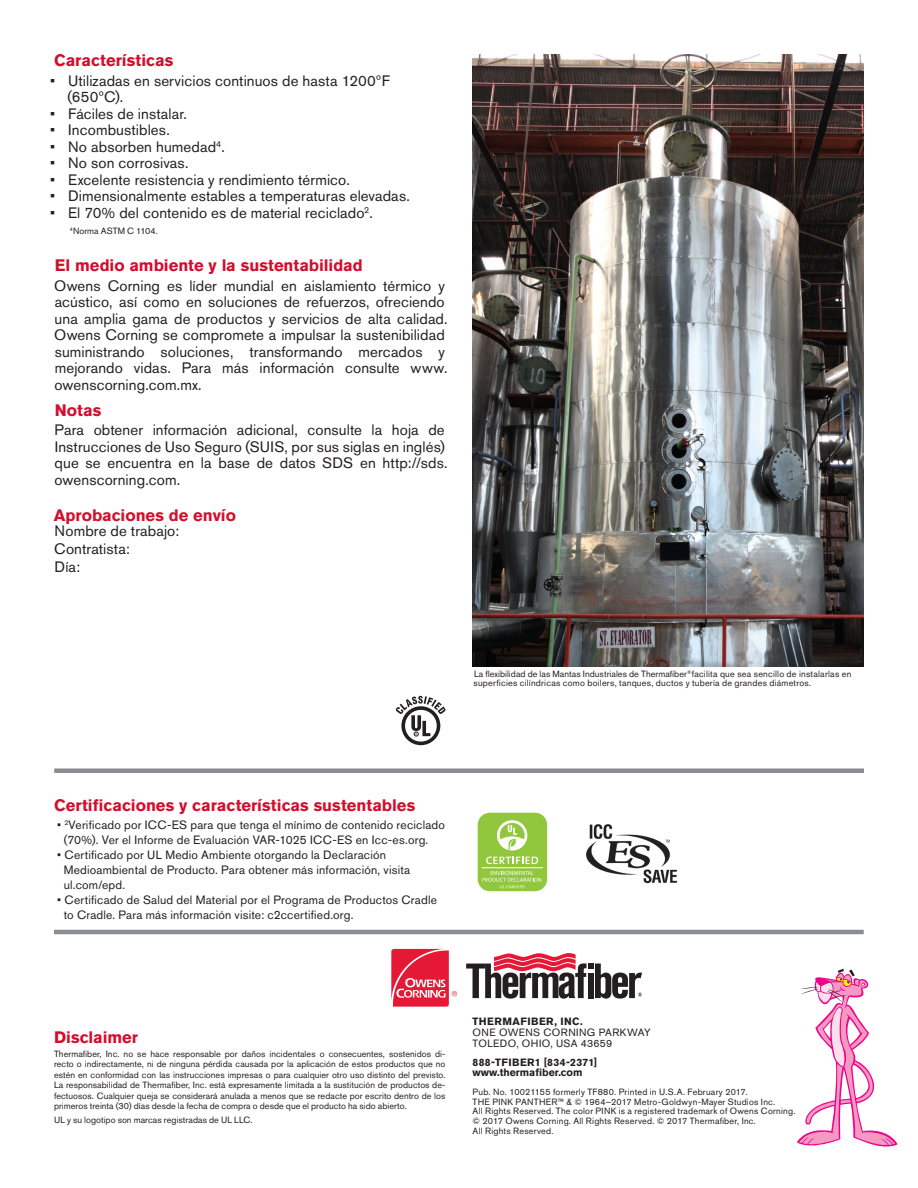
<style>
.page{position:relative;width:918px;height:1188px;background:#fff}
.page>*{position:absolute;margin:0;border:0;box-sizing:border-box;transform-origin:0 0}
.SUBHEAD{font:700 16.5px "Akzidenz Grotesk Pro";color:#d30d2b}
.SUBHEAD-2{font:700 16.5px "Akzidenz Grotesk Pro";color:#d40f2c}
.SUBHEAD-3{font:15px/16.5px "Akzidenz Grotesk Pro";letter-spacing:.005em;color:#231f20}
.t1{font:12px "Akzidenz Grotesk Pro";letter-spacing:.015em;color:#231f20}
.t2{font:10.5px/11.2px "Akzidenz Grotesk Pro";letter-spacing:.035em;color:#231f20}
.t3{font:700 10.5px/9.8px "Akzidenz Grotesk Pro";color:#231f20}
.Disclaimer{font:9px/10.5px "Akzidenz Grotesk Pro";letter-spacing:.025em;color:#231f20}
.Disclaimer-2{font:9px "Akzidenz Grotesk Pro";letter-spacing:.005em;color:#231f20}
.NOTES__Bullets{font:9px "Akzidenz Grotesk Pro";letter-spacing:.005em;color:#231f20}
.s1{font-weight:700}
</style>
<div class="page">
<hr style="left:54px;top:930px;width:810px;height:4px;background:#8a8d94">
<svg style="left:797px;top:969px;width:101px;height:178px"></svg>
<svg style="left:391px;top:949px;width:66px;height:58px"></svg>
<svg style="left:466px;top:953px;width:176px;height:46px"></svg>
<img style="left:472px;top:54px;width:392px;height:612px">
<div style="left:54px;top:768px;width:810px;height:5px;background:#8a8d94"></div>
<div style="left:478px;top:813px;width:69px;height:78px;background:#91c73d;border-radius:12px"></div>
<svg style="left:486px;top:857px;width:52px;height:7px"></svg>
<hr style="left:482px;top:867px;width:61px;height:1px;background:#fff">
<svg style="left:497px;top:820px;width:30px;height:31px"></svg>
<svg style="left:482px;top:871px;width:59px;height:18px"></svg>
<img style="left:586px;top:824px;width:91px;height:60px">
<div style="left:401px;top:706px;width:39px;height:39px;background:#231f20;border-radius:50%"></div>
<svg style="left:405px;top:710px;width:32px;height:32px"></svg>
<svg style="left:396px;top:696px;width:50px;height:40px"></svg>
<p class="SUBHEAD" style="left:54px;top:50px;width:121px">Características</p>
<p class="SUBHEAD-3" style="left:68px;top:72px;width:324px;text-indent:-18px">• Utilizadas en servicios continuos de hasta 1200ºF (650ºC).</p>
<p class="SUBHEAD-3" style="left:50px;top:105px;width:138px">• Fáciles de instalar.</p>
<p class="SUBHEAD-3" style="left:50px;top:122px;width:121px">• Incombustibles.</p>
<p class="SUBHEAD-3" style="left:50px;top:138px;width:176px">• No absorben humedad<sup>4</sup>.</p>
<p class="SUBHEAD-3" style="left:50px;top:155px;width:140px">• No son corrosivas.</p>
<p class="SUBHEAD-3" style="left:50px;top:171px;width:301px">• Excelente resistencia y rendimiento térmico.</p>
<p class="SUBHEAD-3" style="left:50px;top:188px;width:361px">• Dimensionalmente estables a temperaturas elevadas.</p>
<p class="SUBHEAD-3" style="left:50px;top:204px;width:325px">• El 70% del contenido es de material reciclado<sup>2</sup>.</p>
<p class="NOTES__Bullets" style="left:70px;top:225px;width:90px"><sup>4</sup>Norma ASTM C 1104.</p>
<p class="SUBHEAD" style="left:55px;top:255px;width:310px">El medio ambiente y la sustentabilidad</p>
<p class="SUBHEAD-3" style="left:54px;top:277px;width:395px">Owens Corning es líder mundial en aislamiento térmico y acústico, así como en soluciones de refuerzos, ofreciendo una amplia gama de productos y servicios de alta calidad.<br>Owens Corning se compromete a impulsar la sustenibilidad suministrando soluciones, transformando mercados y mejorando vidas. Para más información consulte www. owenscorning.com.mx.</p>
<p class="SUBHEAD" style="left:55px;top:399px;width:48px">Notas</p>
<p class="SUBHEAD-3" style="left:55px;top:422px;width:395px">Para obtener información adicional, consulte la hoja de Instrucciones de Uso Seguro (SUIS, por sus siglas en inglés) que se encuentra en la base de datos SDS en http://sds. owenscorning.com.</p>
<p class="SUBHEAD-2" style="left:54px;top:504px;width:184px">Aprobaciones de envío</p>
<p class="SUBHEAD-3" style="left:55px;top:522px;width:126px">Nombre de trabajo:</p>
<p class="SUBHEAD-3" style="left:54px;top:540px;width:77px">Contratista:</p>
<p class="SUBHEAD-3" style="left:55px;top:558px;width:27px">Día:</p>
<p class="Disclaimer" style="left:474px;top:670px;width:379px;line-height:9px">La flexibilidad de las Mantas Industriales de Thermafiber<sup>®</sup>facilita que sea sencillo de instalarlas en superficies cilíndricas como boilers, tanques, ductos y tubería de grandes diámetros.</p>
<p class="SUBHEAD" style="left:54px;top:795px;width:363px">Certificaciones y características sustentables</p>
<p class="t1" style="left:57px;top:817px;width:389px">• <sup>2</sup>Verificado por ICC-ES para que tenga el mínimo de contenido reciclado</p>
<p class="t1" style="left:64px;top:832px;width:366px">(70%). Ver el Informe de Evaluación VAR-1025 ICC-ES en Icc-es.org.</p>
<p class="t1" style="left:57px;top:847px;width:330px">• Certificado por UL Medio Ambiente otorgando la Declaración</p>
<p class="t1" style="left:64px;top:862px;width:348px">Medioambiental de Producto. Para obtener más información, visita</p>
<p class="t1" style="left:64px;top:877px;width:63px">ul.com/epd.</p>
<p class="t1" style="left:57px;top:892px;width:381px">• Certificado de Salud del Material por el Programa de Productos Cradle</p>
<p class="t1" style="left:64px;top:907px;width:291px">to Cradle. Para más información visite: c2ccertified.org.</p>
<p class="SUBHEAD" style="left:54px;top:1027px;width:86px">Disclaimer</p>
<p class="Disclaimer" style="left:54px;top:1048px;width:393px;text-align:justify">Thermafiber, Inc. no se hace responsable por daños incidentales o consecuentes, sostenidos di&shy;recto o indirectamente, ni de ninguna pérdida causada por la aplicación de estos productos que no estén en conformidad con las instrucciones impresas o para cualquier otro uso distinto del previsto.<br>La responsabilidad de Thermafiber, Inc. está expresamente limitada a la sustitución de productos de&shy;fectuosos. Cualquier queja se considerará anulada a menos que se redacte por escrito dentro de los primeros treinta (30) días desde la fecha de compra o desde que el producto ha sido abierto.</p>
<p class="Disclaimer-2" style="left:54px;top:1114px;width:200px">UL y su logotipo son marcas registradas de UL LLC.</p>
<p class="t2" style="left:473px;top:1016px;width:180px"><span class="s1">THERMAFIBER, INC.<br></span>ONE OWENS CORNING PARKWAY<br>TOLEDO, OHIO, USA 43659</p>
<p class="t3" style="left:473px;top:1057px;width:126px">888-TFIBER1 [834-2371] www.thermafiber.com</p>
<p class="Disclaimer" style="left:473px;top:1086px;width:276px">Pub. No. 10021155 formerly TF880. Printed in U.S.A. February 2017.</p>
<p class="Disclaimer" style="left:473px;top:1096px;width:304px">THE PINK PANTHER™ &amp; © 1964–2017 Metro-Goldwyn-Mayer Studios Inc.</p>
<p class="Disclaimer" style="left:473px;top:1106px;width:324px">All Rights Reserved. The color PINK is a registered trademark of Owens Corning.</p>
<p class="Disclaimer" style="left:473px;top:1116px;width:285px;line-height:9.8px">© 2017 Owens Corning. All Rights Reserved. © 2017 Thermafiber, Inc.<br>All Rights Reserved.</p>
</div>
